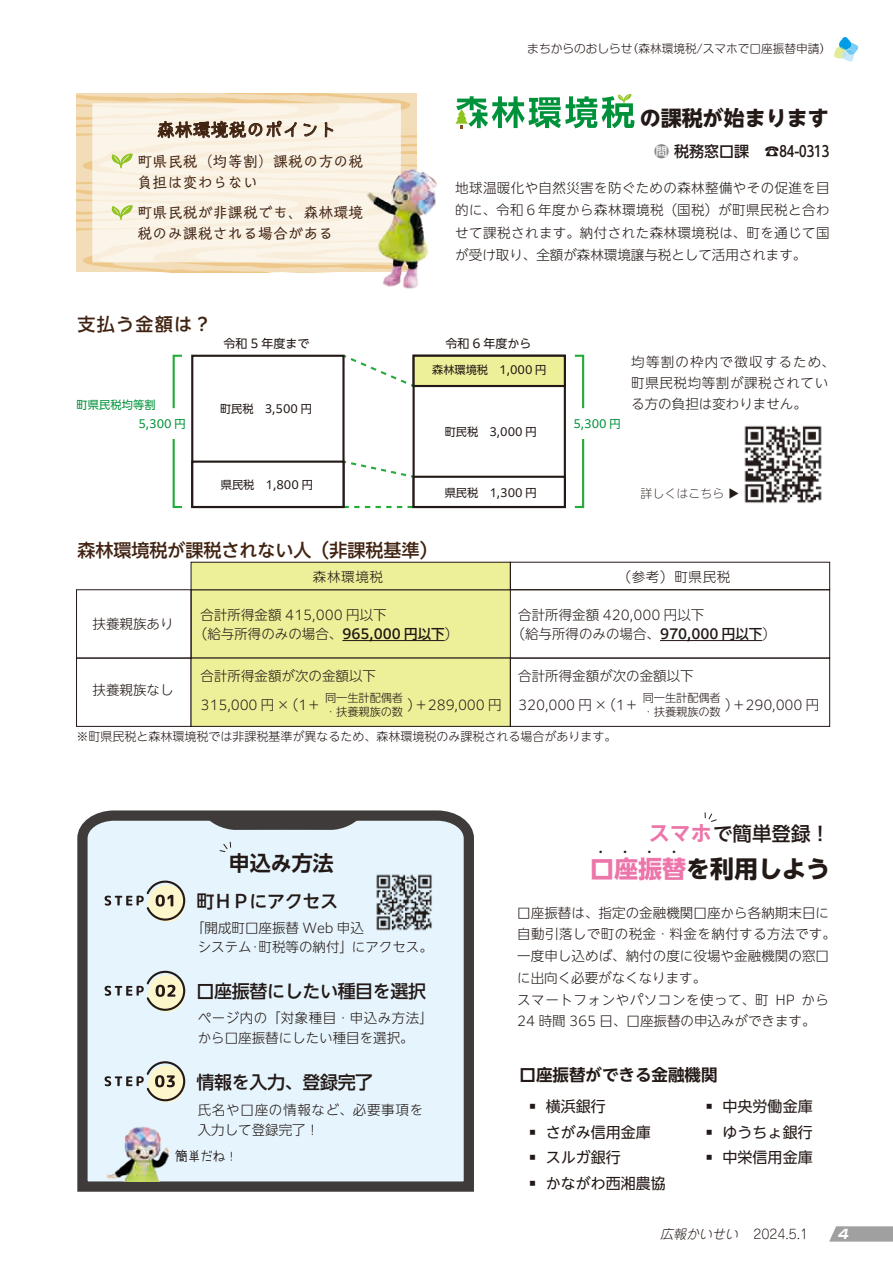
<style>
.page{position:relative;width:893px;height:1263px;background:#fff}
.page>*{position:absolute;margin:0;border:0;box-sizing:border-box;transform-origin:0 0}
.t1{font:700 24px/17.5px "PUD Shin Go NT Pr 6 N";color:#231916}
.t2{font:700 21px "PUD Shin Go NT Pr 6 N";color:#231916}
.t3{font:700 21px "PUD Shin Go NT Pr 6 N De";color:#231916}
.t4{font:500 19.5px "PUD Shin Go NT Pr 6 N";color:#231916}
.t5{font:500 18px "PUD Shin Go NT Pr 6 N";letter-spacing:-.02em;color:#231916}
.t6{font:500 18px "PUD Shin Go NT Pr 6 N";color:#412311}
.t7{font:18px "P Talking Std N";color:#412311}
.t8{font:700 16.5px "PUD Shin Go NT Pr 6 N De";color:#231916}
.t9{font:15px/21px "P Talking Std N";letter-spacing:.005em;color:#412311}
.t10{font:15px "PUD Shin Go NT Pr 6 N";color:#231916}
.t11{font:500 15px "UD Shin Go Pr 6 N";color:#231916}
.t12{font:300 13.5px/19.5px "PUD Shin Go NT Pr 6 N";color:#231916}
.t13{font:300 13.5px/21px "PUD Shin Go NT Pr 6 N";letter-spacing:.045em;color:#231916}
.t14{font:300 13.5px/19.5px "PUD Shin Go NT Pr 6 N";letter-spacing:.055em;color:#231916}
.t15{font:300 13.5px "PUD Shin Go NT Pr 6 N";letter-spacing:.03em;color:#231916}
.t16{font:13.5px "azuki font";color:#231916}
.t17{font:300 12.9px "Jun 101 Pro";color:#231916}
.t18{font:italic 300 12.9px "Jun 101 Pro";color:#231916}
.t19{font:italic 700 12.9px "Shin Go Pr 6 N";color:#fff}
.t20{font:300 12px "PUD Shin Go NT Pr 6 N";color:#231916}
.t21{font:12px "PUD Shin Go NT Pr 6 N";color:#231916}
.t22{font:300 expanded 12px "PUD Shin Go NT Pr 6 N";color:#231916}
.t23{font:300 11.7px "Shin M Go Pr 6 N";color:#231916}
.t24{font:11.25px "PUD Shin Go NT Pr 6 N";color:#231916}
.t25{font:300 11.25px "PUD Shin Go NT Pr 6 N";letter-spacing:-.01em;color:#231916}
.t26{font:11.25px "PUD Shin Go NT Pr 6 N";letter-spacing:.015em;color:#00923a}
.s1{color:#898989}
.s2{font-weight:500}
.s3{font-family:"PUD Shin Go NT Pr 6 N De";font-weight:700;font-size:21px;color:#ec76aa}
.s4{font-weight:300}
.s5{color:#ec76aa}
</style>
<div class="page">
<svg style="left:834px;top:37px;width:24px;height:25px"></svg>
<svg style="left:77px;top:810px;width:397px;height:382px"></svg>
<svg style="left:201px;top:813px;width:164px;height:17px"></svg>
<svg style="left:220px;top:842px;width:11px;height:10px"></svg>
<svg style="left:105px;top:879px;width:81px;height:43px"></svg>
<svg style="left:105px;top:970px;width:81px;height:42px"></svg>
<svg style="left:105px;top:1060px;width:81px;height:42px"></svg>
<img style="left:103px;top:1124px;width:67px;height:57px">
<img style="left:371px;top:869px;width:66px;height:66px">
<img style="left:744px;top:425px;width:78px;height:78px">
<svg style="left:705px;top:812px;width:12px;height:10px"></svg>
<svg style="left:455px;top:94px;width:179px;height:35px"></svg>
<div style="left:191px;top:590px;width:319px;height:68px;background:#eeef99"></div>
<div style="left:191px;top:562px;width:319px;height:28px;background:#eeef99"></div>
<div style="left:191px;top:562px;width:320px;height:28px;border:1px solid #231916"></div>
<div style="left:510px;top:562px;width:320px;height:28px;border:1px solid #231916"></div>
<div style="left:76px;top:589px;width:115px;height:69px;border:1px solid #231916"></div>
<div style="left:76px;top:658px;width:115px;height:69px;border:1px solid #231916"></div>
<div style="left:191px;top:658px;width:319px;height:68px;background:#eeef99"></div>
<div style="left:191px;top:658px;width:320px;height:69px;border:1px solid #231916"></div>
<div style="left:510px;top:658px;width:320px;height:69px;border:1px solid #231916"></div>
<hr style="left:342px;top:640px;width:103px;height:1px;background:#231916">
<hr style="left:660px;top:640px;width:102px;height:1px;background:#231916">
<svg style="left:76px;top:93px;width:341px;height:179px"></svg>
<svg style="left:341px;top:354px;width:75px;height:35px"></svg>
<svg style="left:345px;top:459px;width:68px;height:20px"></svg>
<svg style="left:345px;top:506px;width:68px;height:2px"></svg>
<div style="left:192px;top:356px;width:151px;height:151px;background:#fff"></div>
<div style="left:191px;top:355px;width:154px;height:153px;border:2px solid #231916"></div>
<div style="left:191px;top:461px;width:154px;height:47px;border:2px solid #231916"></div>
<div style="left:413px;top:355px;width:153px;height:153px;border:2px solid #231916"></div>
<div style="left:414px;top:356px;width:151px;height:30px;background:#eeef99"></div>
<div style="left:413px;top:355px;width:153px;height:32px;border:2px solid #231916"></div>
<div style="left:413px;top:476px;width:153px;height:32px;border:2px solid #231916"></div>
<svg style="left:172px;top:354px;width:10px;height:55px"></svg>
<svg style="left:172px;top:439px;width:10px;height:70px"></svg>
<svg style="left:574px;top:354px;width:11px;height:55px"></svg>
<svg style="left:574px;top:439px;width:11px;height:70px"></svg>
<svg style="left:829px;top:1226px;width:64px;height:15px"></svg>
<img style="left:365px;top:165px;width:72px;height:124px">
<h3 class="t7" style="left:157px;top:116px;width:181px">森林環境税のポイント</h3>
<p class="t9" style="left:138px;top:150px;width:228px">町県民税（均等割）課税の方の税負担は変わらない</p>
<p class="t9" style="left:138px;top:201px;width:228px">町県民税が非課税でも、森林環境税のみ課税される場合がある</p>
<h3 class="t6" style="left:78px;top:314px;width:136px">支払う金額は?</h3>
<p class="t21" style="left:223px;top:337px;width:88px">令和 5 年度まで</p>
<p class="t26" style="left:76px;top:399px;width:81px">町県民税均等割</p>
<p class="t26" style="left:138px;top:418px;width:49px">5,300 円</p>
<p class="t24" style="left:220px;top:403px;width:93px">町民税　3,500 円</p>
<p class="t24" style="left:221px;top:478px;width:93px">県民税　1,800 円</p>
<p class="t23" style="left:627px;top:40px;width:206px">（森林環境税/スマホで口座振替申請(</p>
<p class="t23" style="left:527px;top:40px;width:107px">まちからのおしらせ</p>
<h2 class="t2" style="left:640px;top:107px;width:191px">の課税が始まります</h2>
<p class="t11" style="left:654px;top:139px;width:96px"><span class="s1">問</span>税務窓口課</p>
<p class="t11" style="left:764px;top:139px;width:66px">☎84-0313</p>
<p class="t12" style="left:455px;top:177px;width:376px;line-height:22.5px;text-align:justify">地球温暖化や自然災害を防ぐための森林整備やその促進を目的に、令和６年度から森林環境税（国税）が町県民税と合わせて課税されます。納付された森林環境税は、町を通じて国が受け取り、全額が森林環境譲与税として活用されます。</p>
<p class="t21" style="left:445px;top:337px;width:88px">令和 6 年度から</p>
<p class="t24" style="left:432px;top:364px;width:116px">森林環境税　1,000 円</p>
<p class="t24" style="left:445px;top:426px;width:93px">町民税　3,000 円</p>
<p class="t24" style="left:445px;top:486px;width:93px">県民税　1,300 円</p>
<p class="t26" style="left:573px;top:418px;width:49px">5,300 円</p>
<p class="t13" style="left:631px;top:352px;width:205px">均等割の枠内で徴収するため、町県民税均等割が課税されている方の負担は変わりません。</p>
<p class="t22" style="left:640px;top:484px;width:101px">詳しくはこちら ▶</p>
<h3 class="t6" style="left:78px;top:540px;width:361px">森林環境税が課税されない人（非課税基準(</h3>
<p class="t12" style="left:93px;top:615px;width:82px">扶養親族あり</p>
<p class="t12" style="left:93px;top:680px;width:82px">扶養親族なし</p>
<p class="t12" style="left:618px;top:567px;width:114px">（参考）町県民税</p>
<p class="t12" style="left:313px;top:567px;width:72px">森林環境税</p>
<p class="t12" style="left:194px;top:605px;width:266px;text-indent:7px">合計所得金額 415,000 円以下<br>（給与所得のみの場合、<span class="s2">965,000 円以下</span>(</p>
<p class="t12" style="left:512px;top:605px;width:266px;text-indent:7px">合計所得金額 420,000 円以下<br>（給与所得のみの場合、<span class="s2">970,000 円以下</span>(</p>
<p class="t12" style="left:201px;top:667px;width:177px">合計所得金額が次の金額以下</p>
<p class="t25" style="left:325px;top:689px;width:80px">同一生計配偶者</p>
<p class="t12" style="left:518px;top:667px;width:177px">合計所得金額が次の金額以下</p>
<p class="t25" style="left:643px;top:689px;width:80px">同一生計配偶者</p>
<p class="t12" style="left:201px;top:695px;width:122px">315,000 円 ×（1＋</p>
<p class="t25" style="left:325px;top:703px;width:80px">・扶養親族の数</p>
<p class="t12" style="left:408px;top:695px;width:15px">）</p>
<p class="t12" style="left:518px;top:695px;width:122px">320,000 円 ×（1＋</p>
<p class="t25" style="left:643px;top:703px;width:80px">・扶養親族の数</p>
<p class="t12" style="left:725px;top:695px;width:15px">）</p>
<p class="t12" style="left:414px;top:695px;width:89px">＋289,000 円</p>
<p class="t12" style="left:732px;top:695px;width:89px">＋290,000 円</p>
<p class="t20" style="left:77px;top:728px;width:541px">※町県民税と森林環境税では非課税基準が異なるため、森林環境税のみ課税される場合があります。</p>
<h2 class="t3" style="left:229px;top:851px;width:106px">申込み方法</h2>
<h3 class="t5" style="left:197px;top:891px;width:143px">町ＨＰにアクセス</h3>
<p class="t12" style="left:258px;top:918px;width:176px;text-indent:-67px">「開成町口座振替 Web 申込<br>町税等の納付」にアクセス。</p>
<p class="t12" style="left:198px;top:938px;width:55px">システム</p>
<h3 class="t5" style="left:197px;top:981px;width:231px">口座振替にしたい種目を選択</h3>
<p class="t12" style="left:198px;top:1009px;width:237px">ページ内の「対象種目・申込み方法「から口座振替にしたい種目を選択。</p>
<h3 class="t5" style="left:197px;top:1072px;width:178px">情報を入力、登録完了</h3>
<p class="t14" style="left:198px;top:1100px;width:227px">氏名や口座の情報など、必要事項を入力して登録完了!</p>
<p class="t16" style="left:175px;top:1150px;width:65px">簡単だね!</p>
<p class="t12" style="left:248px;top:938px;width:15px">・</p>
<h3 class="t4" style="left:649px;top:822px;width:183px"><span class="s3">スマホ</span>で簡単登録!</h3>
<h1 class="t1" style="left:589px;top:844px;width:243px"><span class="s4">・・・・<br></span><span class="s5">口座振替</span>を利用しよう</h1>
<p class="t12" style="left:517px;top:903px;width:313px">口座振替は、指定の金融機関口座から各納期末日に</p>
<p class="t15" style="left:517px;top:924px;width:320px">自動引落しで町の税金・料金を納付する方法です。</p>
<p class="t12" style="left:517px;top:946px;width:313px">一度申し込めば、納付の度に役場や金融機関の窓口</p>
<p class="t12" style="left:517px;top:968px;width:190px">に出向く必要がなくなります。</p>
<p class="t12" style="left:802px;top:990px;width:29px">から</p>
<p class="t12" style="left:517px;top:989px;width:300px;line-height:21.8px">スマートフォンやパソコンを使って、町<br>24 時間 365 日、口座振替の申込みができます。</p>
<p class="t12" style="left:775px;top:990px;width:21px">HP</p>
<p class="t8" style="left:520px;top:1065px;width:199px">口座振替ができる金融機関</p>
<p class="t10" style="left:525px;top:1098px;width:82px">▪ 横浜銀行</p>
<p class="t10" style="left:525px;top:1124px;width:127px">▪ さがみ信用金庫</p>
<p class="t10" style="left:525px;top:1149px;width:97px">▪ スルガ銀行</p>
<p class="t10" style="left:525px;top:1175px;width:142px">▪ かながわ西湘農協</p>
<p class="t10" style="left:702px;top:1098px;width:112px">▪ 中央労働金庫</p>
<p class="t10" style="left:702px;top:1124px;width:112px">▪ ゆうちょ銀行</p>
<p class="t10" style="left:702px;top:1149px;width:112px">▪ 中栄信用金庫</p>
<p class="t18" style="left:660px;top:1223px;width:83px">広報かいせい</p>
<p class="t17" style="left:753px;top:1224px;width:56px">2024.5.1</p>
<p class="t19" style="left:838px;top:1224px;width:16px">4</p>
</div>
